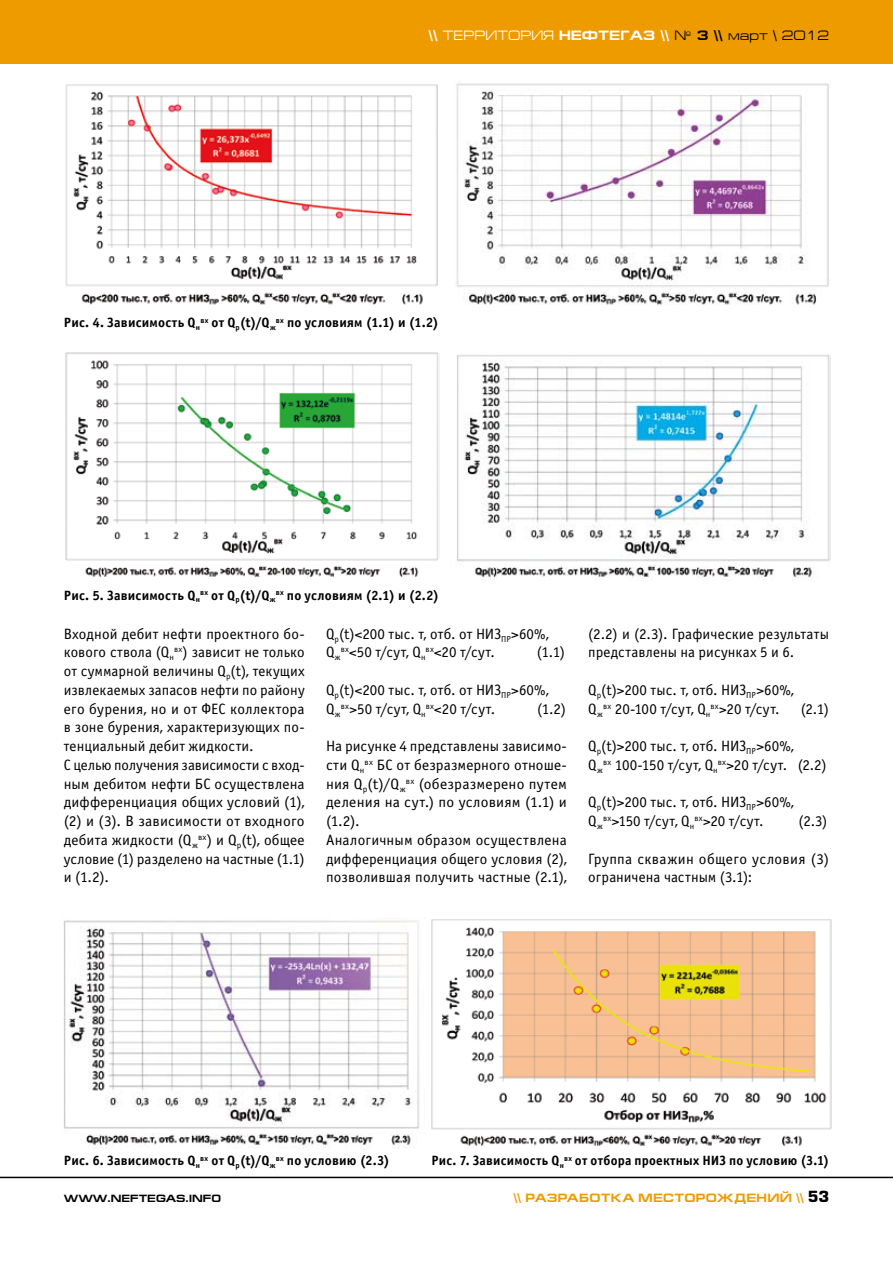
<style>
.page{position:relative;width:893px;height:1263px;background:#fff}
.page>*{position:absolute;margin:0;border:0;box-sizing:border-box;transform-origin:0 0}
.t1{font:15px/18.8px "Officina Sans C";letter-spacing:.01em;color:#000}
.t2{font:700 13.5px "Officina Sans C";letter-spacing:.015em;color:#000}
.t3{font:700 13.5px "Europe Ext";color:#fff}
.t4{font:700 12px "Europe Ext";letter-spacing:.02em;color:#ee9b00}
.t5{font:700 10.5px "Europe Ext";color:#000}
.s1{font-weight:400}
.s2{font-weight:400;color:#000}
.s3{color:#000}
.s4{font-family:"Europe";font-size:15px;color:#000}
</style>
<div class="page">
<div style="left:0;top:0;width:893px;height:64px;background:#ee9b00"></div>
<hr style="left:0;top:1177px;width:893px;height:1px;background:#000">
<img style="left:65px;top:84px;width:373px;height:221px">
<img style="left:456px;top:83px;width:373px;height:222px">
<img style="left:65px;top:352px;width:374px;height:225px">
<img style="left:457px;top:355px;width:374px;height:224px">
<img style="left:64px;top:920px;width:356px;height:228px">
<img style="left:431px;top:919px;width:401px;height:227px">
<p class="t3" style="left:429px;top:28px;width:402px">\\ <span class="s1">ТЕРРИТОРИЯ</span> НЕФТЕГАЗ \\ <span class="s2">№</span> <span class="s3">3 \\</span> <span class="s2">март \ 2012</span></p>
<p class="t2" style="left:64px;top:315px;width:377px">Рис. 4. Зависимость Q<sub>н</sub><sup>вх</sup> от Q<sub>р</sub>(t)/Q<sub>ж</sub><sup>вх</sup> по условиям (1.1) и (1.2)</p>
<p class="t2" style="left:64px;top:587px;width:377px">Рис. 5. Зависимость Q<sub>н</sub><sup>вх</sup> от Q<sub>р</sub>(t)/Q<sub>ж</sub><sup>вх</sup> по условиям (2.1) и (2.2)</p>
<p class="t1" style="left:64px;top:624px;width:242px">Входной дебит нефти проектного бо&shy;кового ствола (Q<sub>н</sub><sup>вх</sup>) зависит не только от суммарной величины Q<sub>р</sub>(t), текущих извлекаемых запасов нефти по району его бурения, но и от ФЕС коллектора в зоне бурения, характеризующих по&shy;тенциальный дебит жидкости.<br>С целью получения зависимости с вход&shy;ным дебитом нефти БС осуществлена дифференциация общих условий (1), (2) и (3). В зависимости от входного дебита жидкости (Q<sub>ж</sub><sup>вх</sup>) и Q<sub>р</sub>(t), общее условие (1) разделено на частные (1.1) и (1.2).</p>
<p class="t1" style="left:326px;top:624px;width:224px">Q<sub>р</sub>(t)&lt;200 тыс. т, отб. от НИЗ<sub>ПР</sub>&gt;60%,<br>Q<sub>ж</sub><sup>вх</sup>&lt;50 т/сут, Q<sub>н</sub><sup>вх</sup>&lt;20 т/сут.</p>
<p class="t1" style="left:537px;top:643px;width:30px">(1.1)</p>
<p class="t1" style="left:326px;top:681px;width:224px">Q<sub>р</sub>(t)&lt;200 тыс. т, отб. от НИЗ<sub>ПР</sub>&gt;60%,<br>Q<sub>ж</sub><sup>вх</sup>&gt;50 т/сут, Q<sub>н</sub><sup>вх</sup>&lt;20 т/сут.</p>
<p class="t1" style="left:537px;top:699px;width:30px">(1.2)</p>
<p class="t1" style="left:326px;top:737px;width:242px">На рисунке 4 представлены зависимо&shy;сти Q<sub>н</sub><sup>вх</sup> БС от безразмерного отноше&shy;ния Q<sub>р</sub>(t)/Q<sub>ж</sub><sup>вх</sup> (обезразмерено путем деления на сут.) по условиям (1.1) и (1.2).<br>Аналогичным образом осуществлена дифференциация общего условия (2), позволившая получить частные (2.1),</p>
<p class="t1" style="left:588px;top:624px;width:242px">(2.2) и (2.3). Графические результаты представлены на рисунках 5 и 6.</p>
<p class="t1" style="left:588px;top:681px;width:207px">Q<sub>р</sub>(t)&gt;200 тыс. т, отб. НИЗ<sub>ПР</sub>&gt;60%,<br>Q<sub>ж</sub><sup>вх</sup> 20-100 т/сут, Q<sub>н</sub><sup>вх</sup>&gt;20 т/сут.</p>
<p class="t1" style="left:801px;top:699px;width:30px">(2.1)</p>
<p class="t1" style="left:588px;top:737px;width:240px">Q<sub>р</sub>(t)&gt;200 тыс. т, отб. НИЗ<sub>ПР</sub>&gt;60%,<br>Q<sub>ж</sub><sup>вх</sup> 100-150 т/сут, Q<sub>н</sub><sup>вх</sup>&gt;20 т/сут. (2.2)</p>
<p class="t1" style="left:588px;top:793px;width:207px">Q<sub>р</sub>(t)&gt;200 тыс. т, отб. НИЗ<sub>ПР</sub>&gt;60%,<br>Q<sub>ж</sub><sup>вх</sup>&gt;150 т/сут, Q<sub>н</sub><sup>вх</sup>&gt;20 т/сут.</p>
<p class="t1" style="left:799px;top:812px;width:30px">(2.3)</p>
<p class="t1" style="left:588px;top:849px;width:242px">Группа скважин общего условия (3) ограничена частным (3.1):</p>
<p class="t2" style="left:64px;top:1153px;width:328px">Рис. 6. Зависимость Q<sub>н</sub><sup>вх</sup> от Q<sub>р</sub>(t)/Q<sub>ж</sub><sup>вх</sup> по условию (2.3)</p>
<p class="t2" style="left:431px;top:1153px;width:399px">Рис. 7. Зависимость Q<sub>н</sub><sup>вх</sup> от отбора проектных НИЗ по условию (3.1)</p>
<p class="t5" style="left:64px;top:1193px;width:159px">WWW.NEFTEGAS.INFO</p>
<p class="t4" style="left:513px;top:1191px;width:317px">\\ разработка месторожден ий \\ <span class="s4">53</span></p>
</div>
